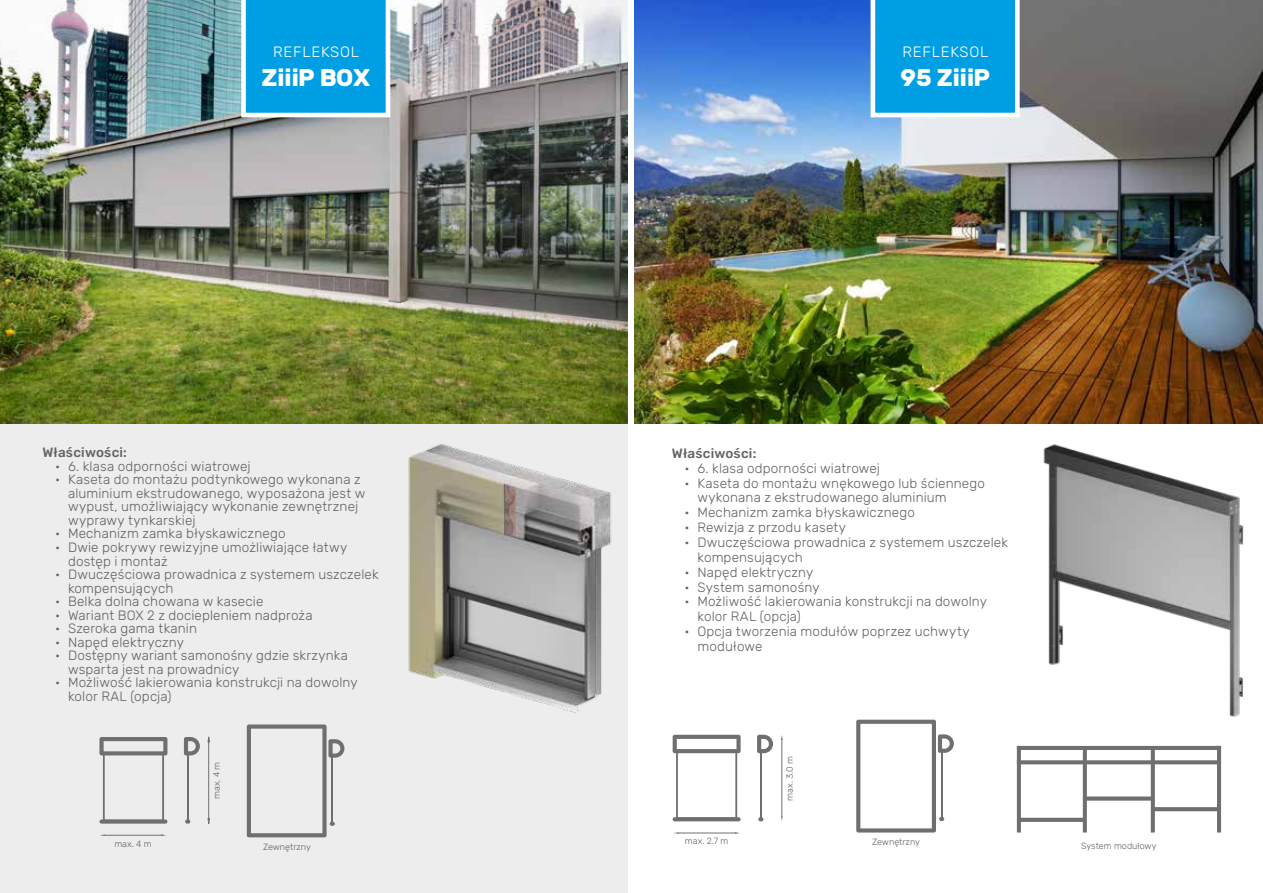
<style>
.page{position:relative;width:1263px;height:893px;background:#fff}
.page>*{position:absolute;margin:0;border:0;box-sizing:border-box;transform-origin:0 0}
.t1{font:700 24px "Rubik";color:#fff}
.t2{font:300 15px "Rubik";letter-spacing:.05em;color:#fff}
.t3{font:300 13.5px/13.5px "Rubik";letter-spacing:.01em;color:#646363}
.t4{font:500 13.5px "Rubik";letter-spacing:.015em;color:#646363}
.t5{font:300 9px "Rubik";color:#646363}
</style>
<div class="page">
<div style="left:0;top:0;width:631px;height:893px;background:#ededed"></div>
<img style="left:634px;top:0;width:629px;height:424px">
<img style="left:0;top:0;width:629px;height:424px">
<svg style="left:868px;top:0;width:154px;height:120px;background:#1ea7e4"></svg>
<svg style="left:239px;top:0;width:154px;height:120px;background:#20a8e2"></svg>
<div style="left:629px;top:0;width:5px;height:893px;background:#fff"></div>
<img style="left:1043px;top:444px;width:201px;height:273px">
<svg style="left:673px;top:735px;width:68px;height:83px"></svg>
<svg style="left:673px;top:817px;width:68px;height:4px"></svg>
<svg style="left:758px;top:817px;width:5px;height:4px"></svg>
<svg style="left:757px;top:735px;width:16px;height:18px"></svg>
<hr style="left:760px;top:752px;width:2px;height:67px;background:#706f6f">
<hr style="left:782px;top:738px;width:1px;height:79px;background:#706f6f">
<hr style="left:678px;top:833px;width:59px;height:1px;background:#706f6f">
<svg style="left:856px;top:720px;width:98px;height:112px"></svg>
<svg style="left:1153px;top:807px;width:68px;height:4px"></svg>
<div style="left:1085px;top:796px;width:68px;height:5px;background:#706f6f;border-radius:2px"></div>
<svg style="left:1017px;top:818px;width:68px;height:4px"></svg>
<hr style="left:1017px;top:746px;width:4px;height:86px;background:#706f6f">
<hr style="left:1217px;top:746px;width:4px;height:86px;background:#706f6f">
<svg style="left:1083px;top:750px;width:4px;height:82px"></svg>
<svg style="left:1021px;top:760px;width:196px;height:4px"></svg>
<hr style="left:1017px;top:746px;width:204px;height:4px;background:#706f6f">
<svg style="left:1151px;top:750px;width:4px;height:82px"></svg>
<img style="left:408px;top:444px;width:203px;height:269px">
<svg style="left:99px;top:737px;width:68px;height:83px"></svg>
<div style="left:99px;top:819px;width:68px;height:5px;background:#706f6f;border-radius:2px"></div>
<svg style="left:185px;top:819px;width:5px;height:5px"></svg>
<svg style="left:184px;top:737px;width:16px;height:18px"></svg>
<hr style="left:187px;top:755px;width:2px;height:66px;background:#706f6f">
<hr style="left:208px;top:740px;width:1px;height:79px;background:#706f6f">
<hr style="left:104px;top:835px;width:59px;height:1px;background:#706f6f">
<svg style="left:247px;top:724px;width:97px;height:113px"></svg>
<p class="t2" style="left:273px;top:44px;width:87px">REFLEKSOL</p>
<p class="t2" style="left:902px;top:44px;width:87px">REFLEKSOL</p>
<h1 class="t1" style="left:261px;top:63px;width:110px">ZiiiP BOX</h1>
<h1 class="t1" style="left:900px;top:63px;width:91px">95 ZiiiP</h1>
<p class="t4" style="left:43px;top:445px;width:86px">Właściwości:</p>
<p class="t3" style="left:55px;top:460px;width:197px">• 6. klasa odporności wiatrowej</p>
<p class="t3" style="left:68px;top:473px;width:299px;text-indent:-13px">• Kaseta do montażu podtynkowego wykonana z aluminium ekstrudowanego, wyposażona jest w wypust, umożliwiający wykonanie zewnętrznej wyprawy tynkarskiej</p>
<p class="t3" style="left:55px;top:527px;width:232px">• Mechanizm zamka błyskawicznego</p>
<p class="t3" style="left:68px;top:541px;width:281px;text-indent:-13px">• Dwie pokrywy rewizyjne umożliwiające łatwy dostęp i montaż</p>
<p class="t3" style="left:68px;top:568px;width:312px;text-indent:-13px">• Dwuczęściowa prowadnica z systemem uszczelek kompensujących</p>
<p class="t3" style="left:55px;top:595px;width:210px">• Belka dolna chowana w kasecie</p>
<p class="t3" style="left:55px;top:608px;width:259px">• Wariant BOX 2 z dociepleniem nadproża</p>
<p class="t3" style="left:55px;top:622px;width:143px">• Szeroka gama tkanin</p>
<p class="t3" style="left:55px;top:635px;width:130px">• Napęd elektryczny</p>
<p class="t3" style="left:68px;top:649px;width:281px;text-indent:-13px">• Dostępny wariant samonośny gdzie skrzynka wsparta jest na prowadnicy</p>
<p class="t3" style="left:68px;top:676px;width:291px;text-indent:-13px">• Możliwość lakierowania konstrukcji na dowolny kolor RAL (opcja)</p>
<p class="t4" style="left:672px;top:446px;width:86px">Właściwości:</p>
<p class="t3" style="left:685px;top:462px;width:197px">• 6. klasa odporności wiatrowej</p>
<p class="t3" style="left:697px;top:476px;width:289px;line-height:14.9px;text-indent:-13px">• Kaseta do montażu wnękowego lub ściennego wykonana z ekstrudowanego aluminium</p>
<p class="t3" style="left:685px;top:506px;width:232px">• Mechanizm zamka błyskawicznego</p>
<p class="t3" style="left:685px;top:521px;width:163px">• Rewizja z przodu kasety</p>
<p class="t3" style="left:697px;top:535px;width:312px;line-height:14.9px;text-indent:-13px">• Dwuczęściowa prowadnica z systemem uszczelek kompensujących</p>
<p class="t3" style="left:685px;top:566px;width:130px">• Napęd elektryczny</p>
<p class="t3" style="left:685px;top:580px;width:136px">• System samonośny</p>
<p class="t3" style="left:697px;top:595px;width:291px;line-height:14.9px;text-indent:-13px">• Możliwość lakierowania konstrukcji na dowolny kolor RAL (opcja)</p>
<p class="t3" style="left:697px;top:624px;width:274px;line-height:14.9px;text-indent:-13px">• Opcja tworzenia modułów poprzez uchwyty modułowe</p>
<p class="t5" style="left:212px;top:799px;width:39px;rotate:-90deg">max. 4 m</p>
<p class="t5" style="left:785px;top:800px;width:46px;rotate:-90deg">max. 3.0 m</p>
<p class="t5" style="left:114px;top:839px;width:39px">max. 4 m</p>
<p class="t5" style="left:263px;top:842px;width:49px">Zewnętrzny</p>
<p class="t5" style="left:685px;top:836px;width:45px">max. 2.7 m</p>
<p class="t5" style="left:872px;top:837px;width:49px">Zewnętrzny</p>
<p class="t5" style="left:1081px;top:840px;width:77px">System modułowy</p>
</div>
